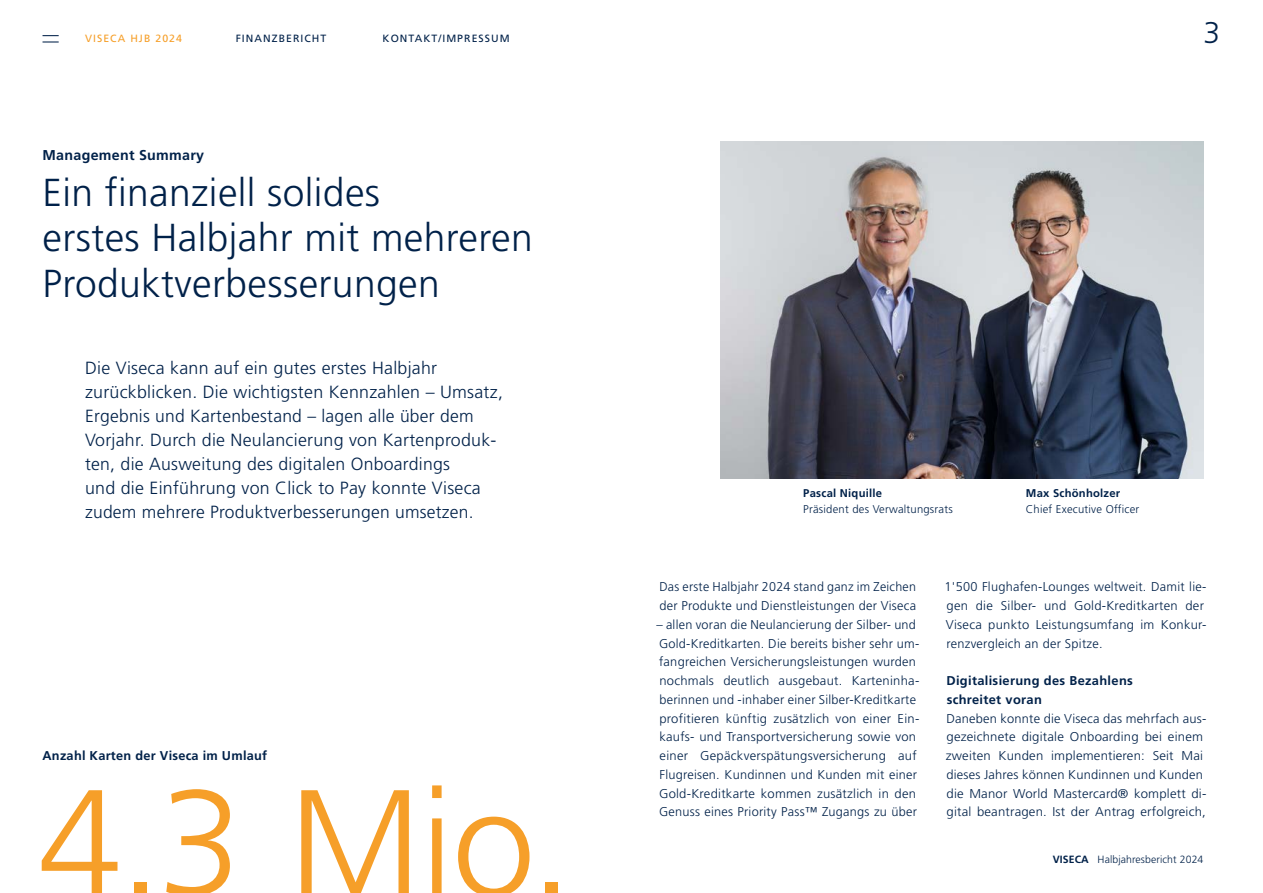
<style>
.page{position:relative;width:1263px;height:893px;background:#fff}
.page>*{position:absolute;margin:0;border:0;box-sizing:border-box;transform-origin:0 0}
.t1{font:300 150px "Frutiger LT Std";color:#f69f29}
.H1_Titel{font:300 39px/45.8px "Frutiger LT Std";letter-spacing:.01em;color:#002149}
.t2{font:300 30px "Frutiger LT Std";color:#002149}
.Lead_Quotes{font:300 17.7px/24px "Frutiger LT Std";letter-spacing:.015em;color:#002149}
.H3_Untertitel{font:700 14.25px "Frutiger LT Std";letter-spacing:.02em;color:#002149}
.Lauftext{font:300 12.75px/18.8px "Frutiger LT Std";letter-spacing:.02em;color:#002149}
.Lauftext-2{font:700 12.75px "Frutiger LT Std";letter-spacing:.025em;color:#002149}
.H4_Untertitel{font:700 12.75px "Frutiger LT Std";letter-spacing:.02em;color:#002149}
.Bildlegende{font:300 11.25px "Frutiger LT Std";letter-spacing:.02em;color:#002149}
.Bildlegende_bold{font:700 11.25px "Frutiger LT Std";letter-spacing:.02em;color:#002149}
.t3{font:10.5px "Frutiger LT Std";letter-spacing:.1em;color:#002149}
.t4{font:300 10.5px "Frutiger LT Std";letter-spacing:.01em;color:#002149}
.t5{font:10.5px "Frutiger LT Std";letter-spacing:.1em;color:#f69f29}
.s1{font-weight:700}
</style>
<div class="page">
<svg style="left:43px;top:35px;width:16px;height:8px"></svg>
<img style="left:721px;top:141px;width:482px;height:338px">
<p class="t5" style="left:85px;top:33px;width:98px">VISECA HJB 2024</p>
<p class="t3" style="left:236px;top:33px;width:92px">FINANZBERICHT</p>
<p class="t3" style="left:383px;top:33px;width:129px">KONTAKT/IMPRESSUM</p>
<p class="H3_Untertitel" style="left:43px;top:147px;width:163px">Management Summary</p>
<p class="H1_Titel" style="left:43px;top:170px;width:492px">Ein finanziell solides<br>erstes Halbjahr mit mehreren<br>Produktverbesserungen</p>
<p class="Lead_Quotes" style="left:85px;top:356px;width:419px">Die Viseca kann auf ein gutes erstes Halbjahr zurückblicken. Die wichtigsten Kennzahlen – Umsatz, Ergebnis und Kartenbestand – lagen alle über dem Vorjahr. Durch die Neulancierung von Kartenproduk&shy;ten, die Ausweitung des digitalen Onboardings<br>und die Einführung von Click to Pay konnte Viseca zudem mehrere Produktverbesserungen umsetzen.</p>
<p class="H4_Untertitel" style="left:43px;top:748px;width:226px">Anzahl Karten der Viseca im Umlauf</p>
<p class="t1" style="left:38px;top:758px;width:536px">4.3 Mio.</p>
<h3 class="t2" style="left:1203px;top:15px;width:18px">3</h3>
<p class="Bildlegende_bold" style="left:803px;top:487px;width:80px">Pascal Niquille</p>
<p class="Bildlegende" style="left:803px;top:503px;width:151px">Präsident des Verwaltungsrats</p>
<p class="Bildlegende_bold" style="left:1026px;top:487px;width:96px">Max Schönholzer</p>
<p class="Bildlegende" style="left:1026px;top:503px;width:115px">Chief Executive Officer</p>
<p class="Lauftext" style="left:659px;top:578px;width:258px">Das erste Halbjahr 2024 stand ganz im Zeichen der Produkte und Dienstleistungen der Viseca</p>
<p class="Lauftext" style="left:656px;top:615px;width:264px">– allen voran die Neulancierung der Silber- und Gold-Kreditkarten. Die bereits bisher sehr um&shy;fangreichen Versicherungsleistungen wurden nochmals deutlich ausgebaut. Karteninha&shy;berinnen und -inhaber einer Silber-Kreditkarte profitieren künftig zusätzlich von einer Ein&shy;kaufs- und Transportversicherung sowie von einer Gepäckverspätungsversicherung auf Flugreisen. Kundinnen und Kunden mit einer Gold-Kreditkarte kommen zusätzlich in den Genuss eines Priority Pass™ Zugangs zu über</p>
<p class="Lauftext" style="left:944px;top:578px;width:263px">1'500 Flughafen-Lounges weltweit. Damit lie&shy;gen die Silber- und Gold-Kreditkarten der Viseca punkto Leistungsumfang im Konkur&shy;renzvergleich an der Spitze.</p>
<p class="Lauftext-2" style="left:946px;top:673px;width:188px">Digitalisierung des Bezahlens</p>
<p class="Lauftext-2" style="left:947px;top:692px;width:97px">schreitet voran</p>
<p class="Lauftext" style="left:946px;top:709px;width:262px">Daneben konnte die Viseca das mehrfach aus&shy;gezeichnete digitale Onboarding bei einem zweiten Kunden implementieren: Seit Mai dieses Jahres können Kundinnen und Kunden die Manor World Mastercard® komplett di&shy;gital beantragen. Ist der Antrag erfolgreich,</p>
<p class="t4" style="left:1053px;top:853px;width:152px"><span class="s1">VISECA</span> Halbjahresbericht 2024</p>
</div>
